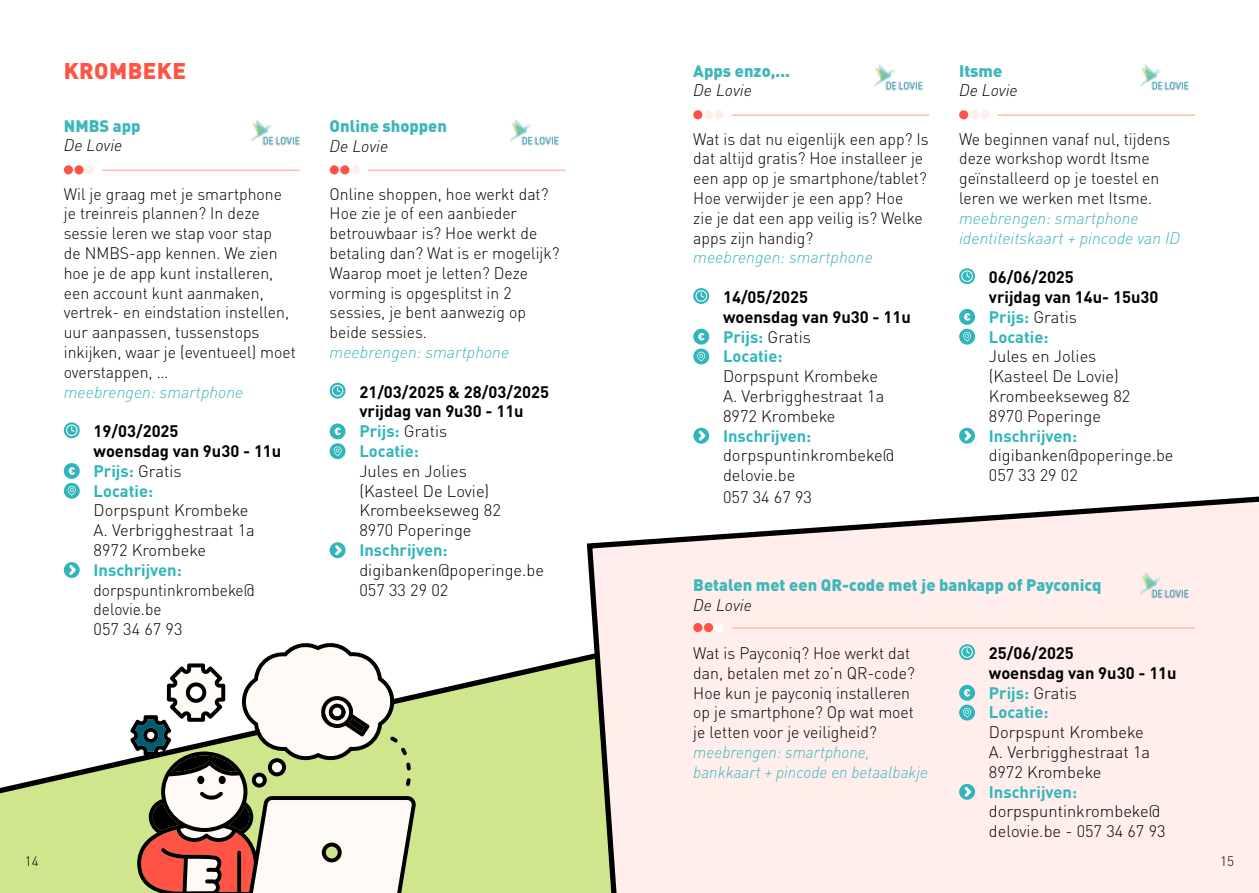
<style>
.page{position:relative;width:1259px;height:893px;background:#fff}
.page>*{position:absolute;margin:0;border:0;box-sizing:border-box;transform-origin:0 0}
.t1{font:900 22.5px "DIN Pro";letter-spacing:.02em;color:#ff5445}
.t2{font:300 16.5px/19.8px "DIN Pro";color:#000;scale:.96 1}
.t3{font:300 16.5px/19.8px "DIN Pro";color:#000}
.t4{font:700 16.5px/19.8px "DIN Pro";color:#000}
.t5{font:italic 300 16.5px/19.8px "DIN Pro";color:#3eb6ba}
.t6{font:900 16.5px "DIN Pro";color:#3eb6ba}
.t7{font:700 16.5px "DIN Pro";color:#30b5ba}
.t8{font:italic 300 16.5px/19.8px "DIN Pro";color:#3eb6ba;scale:.96 1}
.t9{font:300 16.5px/19.8px "DIN Pro";color:#000;scale:.94 1}
.t10{font:italic 300 16.5px "DIN Pro";color:#000}
.t11{font:300 13.5px "DIN Pro";color:#000}
.s1{color:#30b5ba}
.s2{font-weight:300}
</style>
<div class="page">
<svg style="left:0;top:544px;width:584px;height:349px"></svg>
<svg style="left:584px;top:496px;width:675px;height:397px;background:#f8e9e6"></svg>
<svg style="left:959px;top:644px;width:16px;height:16px"></svg>
<svg style="left:961px;top:646px;width:12px;height:12px"></svg>
<div style="left:959px;top:685px;width:16px;height:16px;background:#30b5ba;border-radius:50%"></div>
<svg style="left:964px;top:689px;width:6px;height:8px"></svg>
<svg style="left:959px;top:705px;width:16px;height:16px"></svg>
<svg style="left:963px;top:708px;width:8px;height:9px"></svg>
<svg style="left:959px;top:784px;width:16px;height:16px"></svg>
<svg style="left:962px;top:784px;width:12px;height:16px"></svg>
<svg style="left:64px;top:422px;width:16px;height:16px"></svg>
<svg style="left:66px;top:424px;width:12px;height:12px"></svg>
<div style="left:64px;top:463px;width:16px;height:16px;background:#30b5ba;border-radius:50%"></div>
<svg style="left:69px;top:467px;width:6px;height:8px"></svg>
<svg style="left:64px;top:483px;width:16px;height:16px"></svg>
<svg style="left:68px;top:486px;width:8px;height:10px"></svg>
<svg style="left:64px;top:562px;width:16px;height:16px"></svg>
<svg style="left:67px;top:562px;width:12px;height:16px"></svg>
<svg style="left:330px;top:383px;width:15px;height:16px"></svg>
<svg style="left:332px;top:385px;width:11px;height:11px"></svg>
<div style="left:330px;top:423px;width:15px;height:16px;background:#30b5ba;border-radius:50%"></div>
<svg style="left:334px;top:428px;width:7px;height:7px"></svg>
<div style="left:330px;top:443px;width:15px;height:16px;background:#30b5ba;border-radius:50%"></div>
<svg style="left:333px;top:446px;width:9px;height:10px"></svg>
<div style="left:330px;top:542px;width:15px;height:16px;background:#30b5ba;border-radius:50%"></div>
<svg style="left:332px;top:542px;width:12px;height:16px"></svg>
<hr style="left:102px;top:170px;width:198px;height:1px;background:#ffbeab">
<hr style="left:368px;top:170px;width:198px;height:1px;background:#ffbeab">
<div style="left:64px;top:165px;width:9px;height:9px;background:#ff5445;border-radius:50%"></div>
<div style="left:330px;top:165px;width:9px;height:9px;background:#ff5445;border-radius:50%"></div>
<div style="left:74px;top:165px;width:10px;height:9px;background:#ff5445;border-radius:50%"></div>
<div style="left:340px;top:165px;width:9px;height:9px;background:#ff5445;border-radius:50%"></div>
<div style="left:85px;top:165px;width:9px;height:9px;background:#ffeeec;border-radius:50%"></div>
<div style="left:351px;top:165px;width:9px;height:9px;background:#ffeeec;border-radius:50%"></div>
<img style="left:250px;top:119px;width:50px;height:27px">
<img style="left:509px;top:119px;width:50px;height:27px">
<svg style="left:693px;top:288px;width:16px;height:16px"></svg>
<svg style="left:695px;top:290px;width:12px;height:12px"></svg>
<svg style="left:693px;top:329px;width:16px;height:16px"></svg>
<svg style="left:698px;top:333px;width:6px;height:7px"></svg>
<svg style="left:693px;top:348px;width:16px;height:16px"></svg>
<svg style="left:697px;top:352px;width:8px;height:9px"></svg>
<svg style="left:693px;top:428px;width:16px;height:16px"></svg>
<svg style="left:696px;top:428px;width:12px;height:15px"></svg>
<svg style="left:959px;top:268px;width:16px;height:16px"></svg>
<svg style="left:961px;top:270px;width:12px;height:12px"></svg>
<div style="left:959px;top:309px;width:16px;height:16px;background:#30b5ba;border-radius:50%"></div>
<svg style="left:964px;top:313px;width:6px;height:8px"></svg>
<svg style="left:959px;top:329px;width:16px;height:16px"></svg>
<svg style="left:963px;top:332px;width:8px;height:9px"></svg>
<svg style="left:959px;top:428px;width:16px;height:16px"></svg>
<svg style="left:962px;top:428px;width:12px;height:15px"></svg>
<hr style="left:731px;top:627px;width:464px;height:2px;background:#ffbeab">
<hr style="left:731px;top:114px;width:198px;height:2px;background:#ffbeab">
<hr style="left:997px;top:114px;width:198px;height:2px;background:#ffbeab">
<div style="left:693px;top:623px;width:9px;height:9px;background:#ff5445;border-radius:50%"></div>
<div style="left:693px;top:110px;width:9px;height:9px;background:#ff5445;border-radius:50%"></div>
<div style="left:959px;top:110px;width:9px;height:9px;background:#ff5445;border-radius:50%"></div>
<div style="left:704px;top:623px;width:9px;height:9px;background:#ff5445;border-radius:50%"></div>
<div style="left:704px;top:110px;width:9px;height:9px;background:#ffeeec;border-radius:50%"></div>
<div style="left:969px;top:110px;width:10px;height:9px;background:#ffeeec;border-radius:50%"></div>
<div style="left:714px;top:623px;width:10px;height:9px;background:#fff;border-radius:50%"></div>
<div style="left:714px;top:110px;width:10px;height:9px;background:#ffeeec;border-radius:50%"></div>
<div style="left:980px;top:110px;width:9px;height:9px;background:#ffeeec;border-radius:50%"></div>
<img style="left:1132px;top:566px;width:63px;height:39px">
<img style="left:873px;top:64px;width:50px;height:27px">
<img style="left:1139px;top:64px;width:50px;height:27px">
<svg style="left:130px;top:642px;width:286px;height:251px"></svg>
<h1 class="t1" style="left:64px;top:51px;width:124px">KROMBEKE</h1>
<p class="t6" style="left:64px;top:112px;width:78px">NMBS app</p>
<p class="t10" style="left:64px;top:133px;width:60px">De Lovie</p>
<p class="t2" style="left:64px;top:182px;width:243px">Wil je graag met je smartphone je treinreis plannen? In deze sessie leren we stap voor stap<br>de NMBS-app kennen. We zien hoe je de app kunt installeren, een account kunt aanmaken, vertrek- en eindstation instellen, uur aanpassen, tussenstops inkijken, waar je (eventueel) moet overstappen, …</p>
<p class="t5" style="left:64px;top:380px;width:181px">meebrengen: smartphone</p>
<p class="t4" style="left:94px;top:419px;width:189px">19/03/2025<br>woensdag van 9u30 - 11u<br><span class="s1">Prijs:</span> <span class="s2">Gratis<br></span><span class="s1">Locatie:</span></p>
<p class="t3" style="left:94px;top:499px;width:163px">Dorpspunt Krombeke<br>A. Verbrigghestraat 1a<br>8972 Krombeke</p>
<p class="t7" style="left:94px;top:556px;width:90px">Inschrijven:</p>
<p class="t9" style="left:94px;top:578px;width:173px">dorpspuntinkrombeke@ delovie.be<br>057 34 67 93</p>
<p class="t6" style="left:330px;top:112px;width:119px">Online shoppen</p>
<p class="t10" style="left:330px;top:133px;width:60px">De Lovie</p>
<p class="t2" style="left:330px;top:182px;width:241px">Online shoppen, hoe werkt dat?<br>Hoe zie je of een aanbieder betrouwbaar is? Hoe werkt de betaling dan? Wat is er mogelijk?<br>Waarop moet je letten? Deze vorming is opgesplitst in 2 sessies, je bent aanwezig op beide sessies.</p>
<p class="t5" style="left:330px;top:341px;width:181px">meebrengen: smartphone</p>
<p class="t4" style="left:359px;top:380px;width:191px">21/03/2025 &amp; 28/03/2025 vrijdag van 9u30 - 11u<br><span class="s1">Prijs:</span> <span class="s2">Gratis<br></span><span class="s1">Locatie:</span></p>
<p class="t3" style="left:359px;top:459px;width:143px">Jules en Jolies (Kasteel De Lovie)<br>Krombeekseweg 82<br>8970 Poperinge</p>
<p class="t7" style="left:359px;top:536px;width:90px">Inschrijven:</p>
<p class="t3" style="left:359px;top:558px;width:186px">digibanken@poperinge.be<br>057 33 29 02</p>
<p class="t6" style="left:693px;top:56px;width:98px">Apps enzo,...</p>
<p class="t10" style="left:693px;top:78px;width:60px">De Lovie</p>
<p class="t2" style="left:693px;top:127px;width:247px">Wat is dat nu eigenlijk een app? Is dat altijd gratis? Hoe installeer je een app op je smartphone/tablet?<br>Hoe verwijder je een app? Hoe<br>zie je dat een app veilig is? Welke apps zijn handig?</p>
<p class="t5" style="left:693px;top:246px;width:181px">meebrengen: smartphone</p>
<p class="t4" style="left:723px;top:285px;width:189px">14/05/2025<br>woensdag van 9u30 - 11u<br><span class="s1">Prijs:</span> <span class="s2">Gratis<br></span><span class="s1">Locatie:</span></p>
<p class="t3" style="left:723px;top:365px;width:163px">Dorpspunt Krombeke<br>A. Verbrigghestraat 1a<br>8972 Krombeke</p>
<p class="t7" style="left:723px;top:422px;width:90px">Inschrijven:</p>
<p class="t3" style="left:723px;top:444px;width:173px">dorpspuntinkrombeke@ delovie.be</p>
<p class="t3" style="left:723px;top:485px;width:90px">057 34 67 93</p>
<p class="t6" style="left:959px;top:56px;width:45px">Itsme</p>
<p class="t10" style="left:959px;top:78px;width:60px">De Lovie</p>
<p class="t2" style="left:959px;top:127px;width:221px">We beginnen vanaf nul, tijdens deze workshop wordt Itsme geïnstalleerd op je toestel en leren we werken met Itsme.</p>
<p class="t5" style="left:959px;top:206px;width:222px">meebrengen: smartphone identiteitskaart + pincode van ID</p>
<p class="t4" style="left:989px;top:265px;width:171px">06/06/2025<br>vrijdag van 14u- 15u30<br><span class="s1">Prijs:</span> <span class="s2">Gratis<br></span><span class="s1">Locatie:</span></p>
<p class="t3" style="left:989px;top:345px;width:143px">Jules en Jolies (Kasteel De Lovie)<br>Krombeekseweg 82<br>8970 Poperinge</p>
<p class="t7" style="left:989px;top:422px;width:90px">Inschrijven:</p>
<p class="t3" style="left:989px;top:444px;width:186px">digibanken@poperinge.be<br>057 33 29 02</p>
<p class="t6" style="left:693px;top:571px;width:410px">Betalen met een QR-code met je bankapp of Payconicq</p>
<p class="t10" style="left:693px;top:592px;width:60px">De Lovie</p>
<p class="t2" style="left:693px;top:642px;width:232px">Wat is Payconiq? Hoe werkt dat dan, betalen met zo’n QR-code?<br>Hoe kun je payconiq installeren op je smartphone? Op wat moet je letten voor je veiligheid?</p>
<p class="t8" style="left:693px;top:741px;width:246px">meebrengen: smartphone, bankkaart + pincode en betaalbakje</p>
<p class="t4" style="left:989px;top:641px;width:189px">25/06/2025<br>woensdag van 9u30 - 11u<br><span class="s1">Prijs:</span> <span class="s2">Gratis<br></span><span class="s1">Locatie:</span></p>
<p class="t3" style="left:989px;top:721px;width:163px">Dorpspunt Krombeke<br>A. Verbrigghestraat 1a<br>8972 Krombeke</p>
<p class="t7" style="left:989px;top:778px;width:90px">Inschrijven:</p>
<p class="t3" style="left:989px;top:800px;width:178px">dorpspuntinkrombeke@ delovie.be - 057 34 67 93</p>
<p class="t11" style="left:25px;top:851px;width:15px">14</p>
<p class="t11" style="left:1220px;top:851px;width:15px">15</p>
</div>
